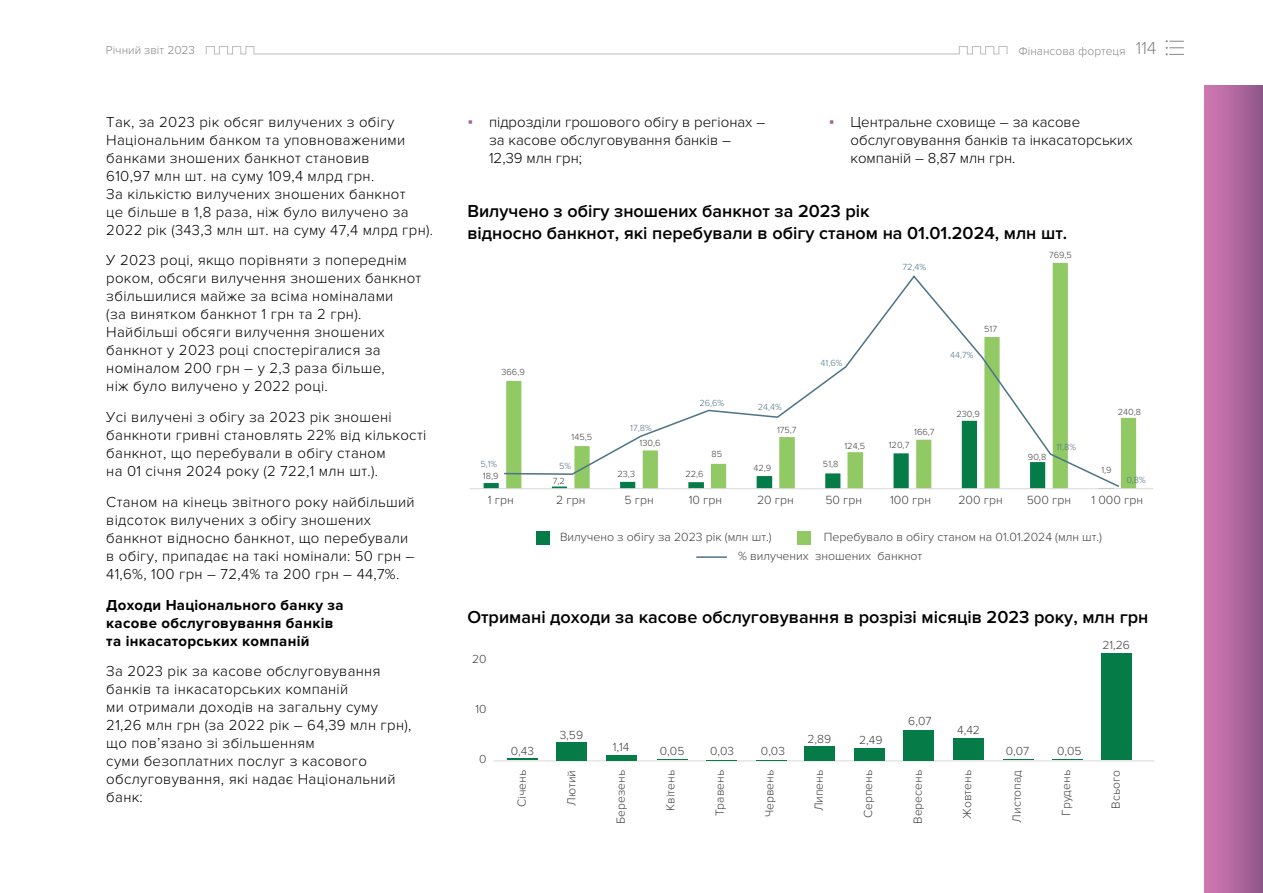
<style>
.page{position:relative;width:1263px;height:893px;background:#fff}
.page>*{position:absolute;margin:0;border:0;box-sizing:border-box;transform-origin:0 0}
.t1{font:600 18px/21.6px "Proxima Nova";color:#000}
.t2{font:300 15px/18px "Proxima Nova";letter-spacing:.02em;color:#000}
.t3{font:300 15px/18px "Proxima Nova";color:#000}
.t4{font:700 15px/18px "Proxima Nova";letter-spacing:.02em;color:#000}
.t5{font:300 12.3px/19px "Proxima Nova";color:#414042}
.t6{font:300 12.15px "Proxima Nova";color:#414042}
.t7{font:300 12px "Proxima Nova";color:#878787}
.t8{font:300 9.15px "Proxima Nova";color:#414042}
.t9{font:300 9.15px "Proxima Nova";color:#50748a}
.s1{font-size:18px}
.s2{font-family:"Arial Narrow";font-weight:400;color:#a66298}
</style>
<div class="page">
<svg style="left:1166px;top:40px;width:18px;height:15px"></svg>
<svg style="left:205px;top:46px;width:803px;height:9px"></svg>
<div style="left:537px;top:531px;width:13px;height:13px;background:#057c48"></div>
<div style="left:797px;top:531px;width:13px;height:13px;background:#91ca64"></div>
<hr style="left:696px;top:556px;width:31px;height:2px;background:#50748a">
<svg style="left:1052px;top:263px;width:84px;height:225px"></svg>
<hr style="left:470px;top:488px;width:683px;height:1px;background:#d9d9d9">
<svg style="left:504px;top:274px;width:617px;height:214px"></svg>
<hr style="left:494px;top:760px;width:660px;height:1px;background:#d9d9d9">
<hr style="left:507px;top:758px;width:30px;height:2px;background:#057c48">
<hr style="left:657px;top:760px;width:30px;height:1px;background:#057c48">
<hr style="left:1053px;top:760px;width:30px;height:1px;background:#057c48">
<hr style="left:1003px;top:759px;width:30px;height:1px;background:#057c48">
<hr style="left:706px;top:760px;width:30px;height:1px;background:#057c48">
<hr style="left:756px;top:760px;width:30px;height:1px;background:#057c48">
<div style="left:805px;top:746px;width:30px;height:14px;background:#057c48"></div>
<div style="left:854px;top:748px;width:30px;height:12px;background:#057c48"></div>
<div style="left:904px;top:730px;width:30px;height:30px;background:#057c48"></div>
<div style="left:1101px;top:653px;width:30px;height:107px;background:#057c48"></div>
<div style="left:953px;top:739px;width:30px;height:21px;background:#057c48"></div>
<div style="left:557px;top:742px;width:30px;height:18px;background:#057c48"></div>
<div style="left:606px;top:755px;width:30px;height:5px;background:#057c48"></div>
<div style="left:1204px;top:85px;width:59px;height:808px;background:linear-gradient(to right,#d379b4,#90578a)"></div>
<p class="t7" style="left:106px;top:43px;width:91px">Річний звіт 2023</p>
<p class="t7" style="left:1018px;top:44px;width:140px">Фінансова фортеця <span class="s1">114</span></p>
<p class="t2" style="left:106px;top:113px;width:328px">Так, за 2023 рік обсяг вилучених з обігу Національним банком та уповноваженими банками зношених банкнот становив<br>610,97 млн шт. на суму 109,4 млрд грн.<br>За кількістю вилучених зношених банкнот<br>це більше в 1,8 раза, ніж було вилучено за 2022 рік (343,3 млн шт. на суму 47,4 млрд грн).</p>
<p class="t2" style="left:106px;top:252px;width:317px">У 2023 році, якщо порівняти з попереднім роком, обсяги вилучення зношених банкнот збільшилися майже за всіма номіналами<br>(за винятком банкнот 1 грн та 2 грн).<br>Найбільші обсяги вилучення зношених банкнот у 2023 році спостерігалися за номіналом 200 грн – у 2,3 раза більше,<br>ніж було вилучено у 2022 році.</p>
<p class="t2" style="left:106px;top:408px;width:322px">Усі вилучені з обігу за 2023 рік зношені банкноти гривні становлять 22% від кількості банкнот, що перебували в обігу станом<br>на 01 січня 2024 року (2 722,1 млн шт.).</p>
<p class="t2" style="left:106px;top:493px;width:310px">Станом на кінець звітного року найбільший відсоток вилучених з обігу зношених банкнот відносно банкнот, що перебували в обігу, припадає на такі номінали: 50 грн – 41,6%, 100 грн – 72,4% та 200 грн – 44,7%.</p>
<p class="t4" style="left:106px;top:596px;width:239px">Доходи Національного банку за касове обслуговування банків та інкасаторських компаній</p>
<p class="t2" style="left:106px;top:663px;width:307px">За 2023 рік за касове обслуговування банків та інкасаторських компаній<br>ми отримали доходів на загальну суму<br>21,26 млн грн (за 2022 рік – 64,39 млн грн), що пов’язано зі збільшенням<br>суми безоплатних послуг з касового обслуговування, які надає Національний банк:</p>
<p class="t3" style="left:489px;top:113px;width:278px;text-indent:-21px"><span class="s2">▪</span> підрозділи грошового обігу в регіонах – за касове обслуговування банків –<br>12,39 млн грн;</p>
<p class="t3" style="left:850px;top:113px;width:283px;text-indent:-21px"><span class="s2">▪</span> Центральне сховище – за касове обслуговування банків та інкасаторських компаній – 8,87 млн грн.</p>
<p class="t1" style="left:467px;top:201px;width:601px">Вилучено з обігу зношених банкнот за 2023 рік<br>відносно банкнот, які перебували в обігу станом на 01.01.2024, млн шт.</p>
<p class="t8" style="left:1049px;top:250px;width:24px">769,5</p>
<p class="t9" style="left:902px;top:262px;width:25px">72,4%</p>
<p class="t8" style="left:984px;top:323px;width:14px">517</p>
<p class="t8" style="left:501px;top:367px;width:25px">366,9</p>
<p class="t9" style="left:821px;top:358px;width:23px">41,6%</p>
<p class="t9" style="left:950px;top:350px;width:25px">44,7%</p>
<p class="t9" style="left:699px;top:398px;width:26px">26,6%</p>
<p class="t9" style="left:758px;top:402px;width:26px">24,4%</p>
<p class="t8" style="left:956px;top:408px;width:25px">230,9</p>
<p class="t8" style="left:1118px;top:407px;width:25px">240,8</p>
<p class="t8" style="left:572px;top:431px;width:22px">145,5</p>
<p class="t9" style="left:630px;top:423px;width:23px">17,8%</p>
<p class="t8" style="left:639px;top:438px;width:22px">130,6</p>
<p class="t8" style="left:711px;top:449px;width:12px">85</p>
<p class="t8" style="left:777px;top:425px;width:21px">175,7</p>
<p class="t8" style="left:844px;top:440px;width:22px">124,5</p>
<p class="t8" style="left:914px;top:427px;width:22px">166,7</p>
<p class="t8" style="left:889px;top:440px;width:22px">120,7</p>
<p class="t9" style="left:480px;top:458px;width:18px">5,1%</p>
<p class="t9" style="left:559px;top:461px;width:14px">5%</p>
<p class="t8" style="left:483px;top:471px;width:17px">18,9</p>
<p class="t8" style="left:553px;top:476px;width:14px">7,2</p>
<p class="t8" style="left:618px;top:469px;width:19px">23,3</p>
<p class="t8" style="left:685px;top:469px;width:20px">22,6</p>
<p class="t8" style="left:753px;top:463px;width:19px">42,9</p>
<p class="t8" style="left:823px;top:459px;width:17px">51,8</p>
<p class="t8" style="left:1028px;top:451px;width:20px">90,8</p>
<p class="t9" style="left:1056px;top:441px;width:21px">11,8%</p>
<p class="t8" style="left:1101px;top:465px;width:12px">1,9</p>
<p class="t9" style="left:1126px;top:474px;width:21px">0,8%</p>
<p class="t5" style="left:488px;top:490px;width:27px">1 грн</p>
<p class="t5" style="left:556px;top:490px;width:31px">2 грн</p>
<p class="t5" style="left:624px;top:490px;width:31px">5 грн</p>
<p class="t5" style="left:689px;top:490px;width:35px">10 грн</p>
<p class="t5" style="left:757px;top:490px;width:38px">20 грн</p>
<p class="t5" style="left:825px;top:490px;width:38px">50 грн</p>
<p class="t5" style="left:890px;top:490px;width:42px">100 грн</p>
<p class="t5" style="left:958px;top:490px;width:46px">200 грн</p>
<p class="t5" style="left:1027px;top:490px;width:46px">500 грн</p>
<p class="t5" style="left:1091px;top:490px;width:53px">1 000 грн</p>
<p class="t5" style="left:560px;top:528px;width:213px">Вилучено з обігу за 2023 рік (млн шт.)</p>
<p class="t5" style="left:738px;top:528px;width:366px;text-indent:86px">Перебувало в обігу станом на 01.01.2024 (млн шт.) % вилучених зношених банкнот</p>
<p class="t1" style="left:467px;top:607px;width:682px">Отримані доходи за касове обслуговування в розрізі місяців 2023 року, млн грн</p>
<p class="t6" style="left:472px;top:652px;width:16px">20</p>
<p class="t6" style="left:475px;top:702px;width:13px">10</p>
<p class="t6" style="left:479px;top:752px;width:9px">0</p>
<p class="t6" style="left:511px;top:744px;width:25px">0,43</p>
<p class="t6" style="left:560px;top:728px;width:25px">3,59</p>
<p class="t6" style="left:613px;top:740px;width:18px">1,14</p>
<p class="t6" style="left:660px;top:744px;width:26px">0,05</p>
<p class="t6" style="left:710px;top:744px;width:25px">0,03</p>
<p class="t6" style="left:761px;top:744px;width:25px">0,03</p>
<p class="t6" style="left:807px;top:731px;width:25px">2,89</p>
<p class="t6" style="left:859px;top:733px;width:25px">2,49</p>
<p class="t6" style="left:908px;top:714px;width:25px">6,07</p>
<p class="t6" style="left:957px;top:723px;width:24px">4,42</p>
<p class="t6" style="left:1102px;top:638px;width:29px">21,26</p>
<p class="t6" style="left:1006px;top:744px;width:25px">0,07</p>
<p class="t6" style="left:1057px;top:744px;width:26px">0,05</p>
<p class="t6" style="left:515px;top:807px;width:38px;rotate:-90deg">Січень</p>
<p class="t6" style="left:564px;top:806px;width:37px;rotate:-90deg">Лютий</p>
<p class="t6" style="left:614px;top:824px;width:55px;rotate:-90deg">Березень</p>
<p class="t6" style="left:663px;top:811px;width:42px;rotate:-90deg">Квітень</p>
<p class="t6" style="left:713px;top:816px;width:48px;rotate:-90deg">Травень</p>
<p class="t6" style="left:762px;top:817px;width:49px;rotate:-90deg">Червень</p>
<p class="t6" style="left:812px;top:811px;width:43px;rotate:-90deg">Липень</p>
<p class="t6" style="left:861px;top:818px;width:50px;rotate:-90deg">Серпень</p>
<p class="t6" style="left:911px;top:824px;width:55px;rotate:-90deg">Вересень</p>
<p class="t6" style="left:960px;top:819px;width:50px;rotate:-90deg">Жовтень</p>
<p class="t6" style="left:1010px;top:822px;width:54px;rotate:-90deg">Листопад</p>
<p class="t6" style="left:1059px;top:816px;width:47px;rotate:-90deg">Грудень</p>
<p class="t6" style="left:1109px;top:809px;width:40px;rotate:-90deg">Всього</p>
</div>
